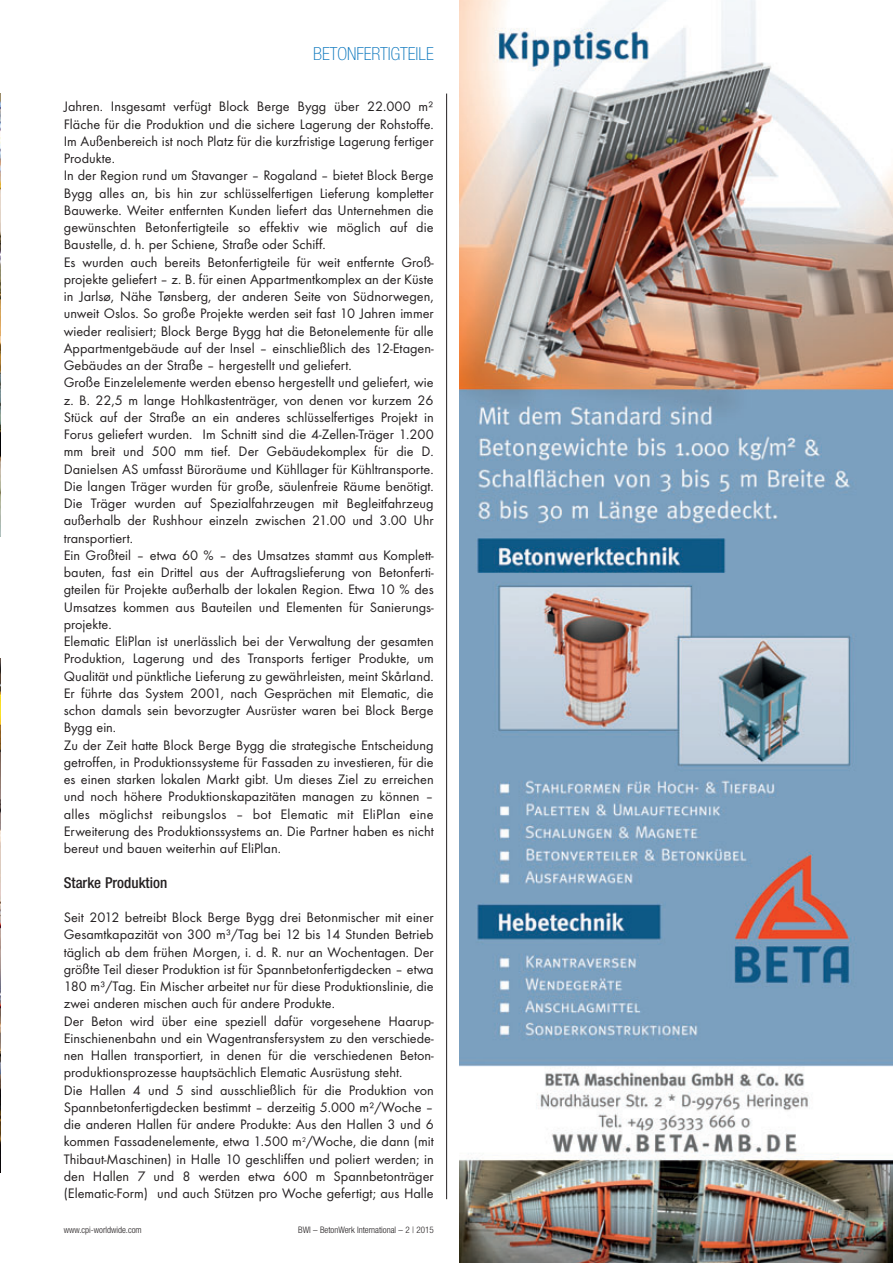
<style>
.page{position:relative;width:893px;height:1263px;background:#fff}
.page>*{position:absolute;margin:0;border:0;box-sizing:border-box;transform-origin:0 0}
.t1{font:100 condensed 18px "Helvetica Neue";color:#0372bb}
.t2{font:500 condensed 15px "Helvetica Neue";color:#231f20}
.t3{font:14.25px/17.2px "Futura T";color:#231f20}
.t4{font:300 condensed 9px "Helvetica Neue";color:#231f20}
</style>
<div class="page">
<img style="left:0;top:94px;width:1px;height:442px">
<img style="left:0;top:658px;width:1px;height:514px">
<hr style="left:446px;top:94px;width:1px;height:1105px;background:#231f20">
<img style="left:459px;top:0;width:434px;height:1263px">
<p class="t1" style="left:313px;top:43px;width:122px">BETONFERTIGTEILE</p>
<p class="t3" style="left:64px;top:98px;width:372px">Jahren. Insgesamt verfügt Block Berge Bygg über 22.000 m²<br>Fläche für die Produktion und die sichere Lagerung der Rohstoffe.<br>Im Außenbereich ist noch Platz für die kurzfristige Lagerung fertiger Produkte.<br>In der Region rund um Stavanger – Rogaland – bietet Block Berge Bygg alles an, bis hin zur schlüsselfertigen Lieferung kompletter Bauwerke. Weiter entfernten Kunden liefert das Unternehmen die gewünschten Betonfertigteile so effektiv wie möglich auf die Baustelle, d. h. per Schiene, Straße oder Schiff.<br>Es wurden auch bereits Betonfertigteile für weit entfernte Groß - projekte geliefert – z. B. für einen Appartmentkomplex an der Küste in Jarlsø, Nähe Tønsberg, der anderen Seite von Südnorwegen, unweit Oslos. So große Projekte werden seit fast 10 Jahren immer wieder realisiert; Block Berge Bygg hat die Betonelemente für alle Appartmentgebäude auf der Insel – einschließlich des 12-Etagen-Gebäudes an der Straße – hergestellt und geliefert.<br>Große Einzelelemente werden ebenso hergestellt und geliefert, wie z. B. 22,5 m lange Hohlkastenträger, von denen vor kurzem 26<br>Stück auf der Straße an ein anderes schlüsselfertiges Projekt in Forus geliefert wurden. Im Schnitt sind die 4-Zellen-Träger 1.200 mm breit und 500 mm tief. Der Gebäudekomplex für die D.<br>Danielsen AS umfasst Büroräume und Kühllager für Kühltransporte.<br>Die langen Träger wurden für große, säulenfreie Räume benötigt.<br>Die Träger wurden auf Spezialfahrzeugen mit Begleitfahrzeug außerhalb der Rushhour einzeln zwischen 21.00 und 3.00 Uhr transportiert.<br>Ein Großteil – etwa 60 % – des Umsatzes stammt aus Komplett - bauten, fast ein Drittel aus der Auftragslieferung von Betonferti - gteilen für Projekte außerhalb der lokalen Region. Etwa 10 % des Umsatzes kommen aus Bauteilen und Elementen für Sanierungs - projekte.<br>Elematic EliPlan ist unerlässlich bei der Verwaltung der gesamten Produktion, Lagerung und des Transports fertiger Produkte, um Qualität und pünktliche Lieferung zu gewährleisten, meint Skårland.<br>Er führte das System 2001, nach Ge sprächen mit Elematic, die schon damals sein bevorzugter Ausrüster waren bei Block Berge Bygg ein.<br>Zu der Zeit hatte Block Berge Bygg die strategische Entscheidung getroffen, in Produktionssysteme für Fassaden zu investieren, für die es einen starken lokalen Markt gibt. Um dieses Ziel zu erreichen und noch höhere Produktionskapazitäten managen zu können – alles möglichst reibungslos – bot Elematic mit EliPlan eine Erweiterung des Produktionssystems an. Die Partner haben es nicht bereut und bauen weiterhin auf EliPlan.</p>
<p class="t2" style="left:64px;top:873px;width:105px">Starke Produktion</p>
<p class="t3" style="left:64px;top:909px;width:372px">Seit 2012 betreibt Block Berge Bygg drei Betonmischer mit einer Gesamtkapazität von 300 m³/Tag bei 12 bis 14 Stunden Betrieb täglich ab dem frühen Morgen, i. d. R. nur an Wochentagen. Der größte Teil dieser Produktion ist für Spannbetonfertigdecken – etwa 180 m³/Tag. Ein Mischer arbeitet nur für diese Produktionslinie, die zwei anderen mischen auch für andere Produkte.<br>Der Beton wird über eine speziell dafür vorgesehene Haarup-Einschienenbahn und ein Wagentransfersystem zu den verschiede&shy;nen Hallen transportiert, in denen für die verschiedenen Beton - produktionsprozesse hauptsächlich Elematic Ausrüstung steht.<br>Die Hallen 4 und 5 sind ausschließlich für die Produktion von Spannbetonfertigdecken bestimmt – derzeitig 5.000 m²/Woche – die anderen Hallen für andere Produkte: Aus den Hallen 3 und 6 kommen Fassadenelemente, etwa 1.500 m<sup>2</sup>/Woche, die dann (mit Thibaut-Maschinen) in Halle 10 geschliffen und poliert werden; in den Hallen 7 und 8 werden etwa 600 m Spannbetonträger (Elematic-Form) und auch Stützen pro Woche gefertigt; aus Halle</p>
<p class="t4" style="left:64px;top:1224px;width:79px">www.cpi-worldwide.com</p>
<p class="t4" style="left:298px;top:1224px;width:137px">BWI – BetonWerk International – 2 | 2015</p>
</div>
